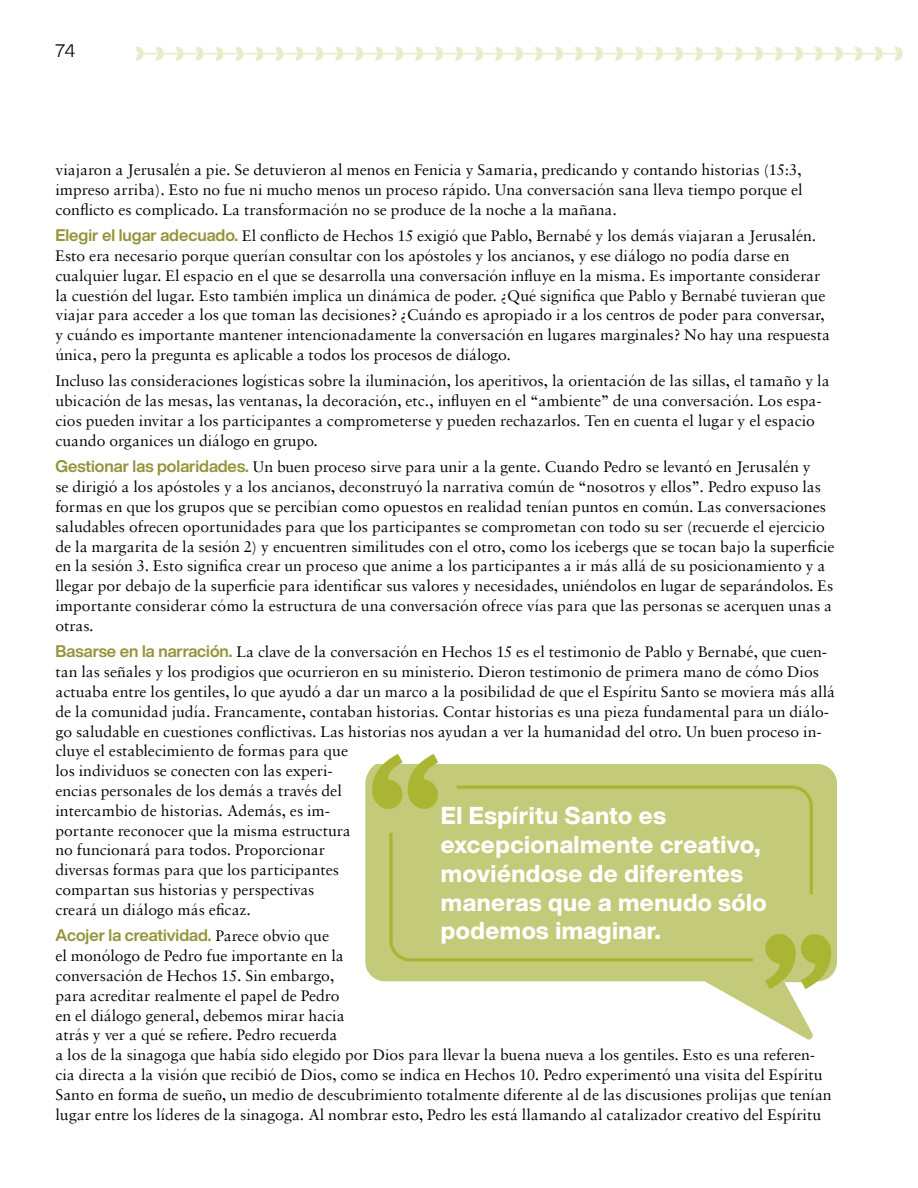
<style>
.page{position:relative;width:918px;height:1188px;background:#fff}
.page>*{position:absolute;margin:0;border:0;box-sizing:border-box;transform-origin:0 0}
.t1{font:800 24px/28.8px "Helvetica Now Display";letter-spacing:.02em;color:#fff}
.t2{font:16.5px/19.8px "Sabon";color:#000}
.t3{font:700 16.5px "Helvetica Now Display";color:#939439}
.t4{font:300 16.5px "Helvetica Now Micro";color:#000}
.s1{font-family:"Helvetica Now Display";font-weight:700;color:#939439}
.s2{font-family:"Sabon";font-weight:400;color:#000}
</style>
<div class="page">
<svg style="left:136px;top:46px;width:767px;height:15px"></svg>
<svg style="left:365px;top:764px;width:472px;height:276px;fill:#c3ca79"></svg>
<svg style="left:457px;top:785px;width:356px;height:109px;background:#c1c873"></svg>
<div style="left:389px;top:833px;width:364px;height:129px;background:#c3ca79"></div>
<svg style="left:372px;top:754px;width:66px;height:55px;background:#bbc461"></svg>
<svg style="left:765px;top:934px;width:66px;height:55px;background:#b8c15a"></svg>
<p class="t4" style="left:54px;top:38px;width:24px">74</p>
<p class="t2" style="left:55px;top:159px;width:749px;text-align:justify">viajaron a Jerusalén a pie. Se detuvieron al menos en Fenicia y Samaria, predicando y contando historias (15:3, impreso arriba). Esto no fue ni mucho menos un proceso rápido. Una conversación sana lleva tiempo porque el conflicto es complicado. La transformación no se produce de la noche a la mañana.</p>
<p class="t2" style="left:55px;top:226px;width:776px"><span class="s1">Elegir el lugar adecuado.</span> El conflicto de Hechos 15 exigió que Pablo, Bernabé y los demás viajaran a Jerusalén.<br>Esto era necesario porque querían consultar con los apóstoles y los ancianos, y ese diálogo no podía darse en cualquier lugar. El espacio en el que se desarrolla una conversación influye en la misma. Es importante considerar la cuestión del lugar. Esto también implica un dinámica de poder. ¿Qué significa que Pablo y Bernabé tuvieran que viajar para acceder a los que toman las decisiones? ¿Cuándo es apropiado ir a los centros de poder para conversar, y cuándo es importante mantener intencionadamente la conversación en lugares marginales? No hay una respuesta única, pero la pregunta es aplicable a todos los procesos de diálogo.</p>
<p class="t2" style="left:55px;top:371px;width:776px">Incluso las consideraciones logísticas sobre la iluminación, los aperitivos, la orientación de las sillas, el tamaño y la ubicación de las mesas, las ventanas, la decoración, etc., influyen en el “ambiente” de una conversación. Los espa&shy;cios pueden invitar a los participantes a comprometerse y pueden rechazarlos. Ten en cuenta el lugar y el espacio cuando organices un diálogo en grupo.</p>
<p class="t2" style="left:55px;top:457px;width:781px"><span class="s1">Gestionar las polaridades.</span> Un buen proceso sirve para unir a la gente. Cuando Pedro se levantó en Jerusalén y<br>se dirigió a los apóstoles y a los ancianos, deconstruyó la narrativa común de “nosotros y ellos”. Pedro expuso las formas en que los grupos que se percibían como opuestos en realidad tenían puntos en común. Las conversaciones saludables ofrecen oportunidades para que los participantes se comprometan con todo su ser (recuerde el ejercicio de la margarita de la sesión 2) y encuentren similitudes con el otro, como los icebergs que se tocan bajo la superficie en la sesión 3. Esto significa crear un proceso que anime a los participantes a ir más allá de su posicionamiento y a llegar por debajo de la superficie para identificar sus valores y necesidades, uniéndolos en lugar de separándolos. Es importante considerar cómo la estructura de una conversación ofrece vías para que las personas se acerquen unas a otras.</p>
<p class="t2" style="left:55px;top:642px;width:781px"><span class="s1">Basarse en la narración.</span> La clave de la conversación en Hechos 15 es el testimonio de Pablo y Bernabé, que cuen&shy;tan las señales y los prodigios que ocurrieron en su ministerio. Dieron testimonio de primera mano de cómo Dios actuaba entre los gentiles, lo que ayudó a dar un marco a la posibilidad de que el Espíritu Santo se moviera más allá de la comunidad judía. Francamente, contaban historias. Contar historias es una pieza fundamental para un diálo&shy;go saludable en cuestiones conflictivas. Las historias nos ayudan a ver la humanidad del otro. Un buen proceso in&shy;cluye el establecimiento de formas para que<br>los individuos se conecten con las experi-<br>encias personales de los demás a través del<br>intercambio de historias. Además, es im-<br>portante reconocer que la misma estructura<br>no funcionará para todos. Proporcionar<br>diversas formas para que los participantes<br>compartan sus historias y perspectivas<br>creará un diálogo más eficaz.</p>
<p class="t3" style="left:55px;top:924px;width:275px">Acojer la creatividad. <span class="s2">Parece obvio que</span></p>
<p class="t2" style="left:55px;top:946px;width:778px">el monólogo de Pedro fue importante en la<br>conversación de Hechos 15. Sin embargo,<br>para acreditar realmente el papel de Pedro<br>en el diálogo general, debemos mirar hacia<br>atrás y ver a qué se refiere. Pedro recuerda<br>a los de la sinagoga que había sido elegido por Dios para llevar la buena nueva a los gentiles. Esto es una referen&shy;cia directa a la visión que recibió de Dios, como se indica en Hechos 10. Pedro experimentó una visita del Espíritu Santo en forma de sueño, un medio de descubrimiento totalmente diferente al de las discusiones prolijas que tenían lugar entre los líderes de la sinagoga. Al nombrar esto, Pedro les está llamando al catalizador creativo del Espíritu</p>
<h1 class="t1" style="left:441px;top:801px;width:327px">El Espíritu Santo es excepcionalmente creativo, moviéndose de diferentes maneras que a menudo sólo podemos imaginar.</h1>
</div>
